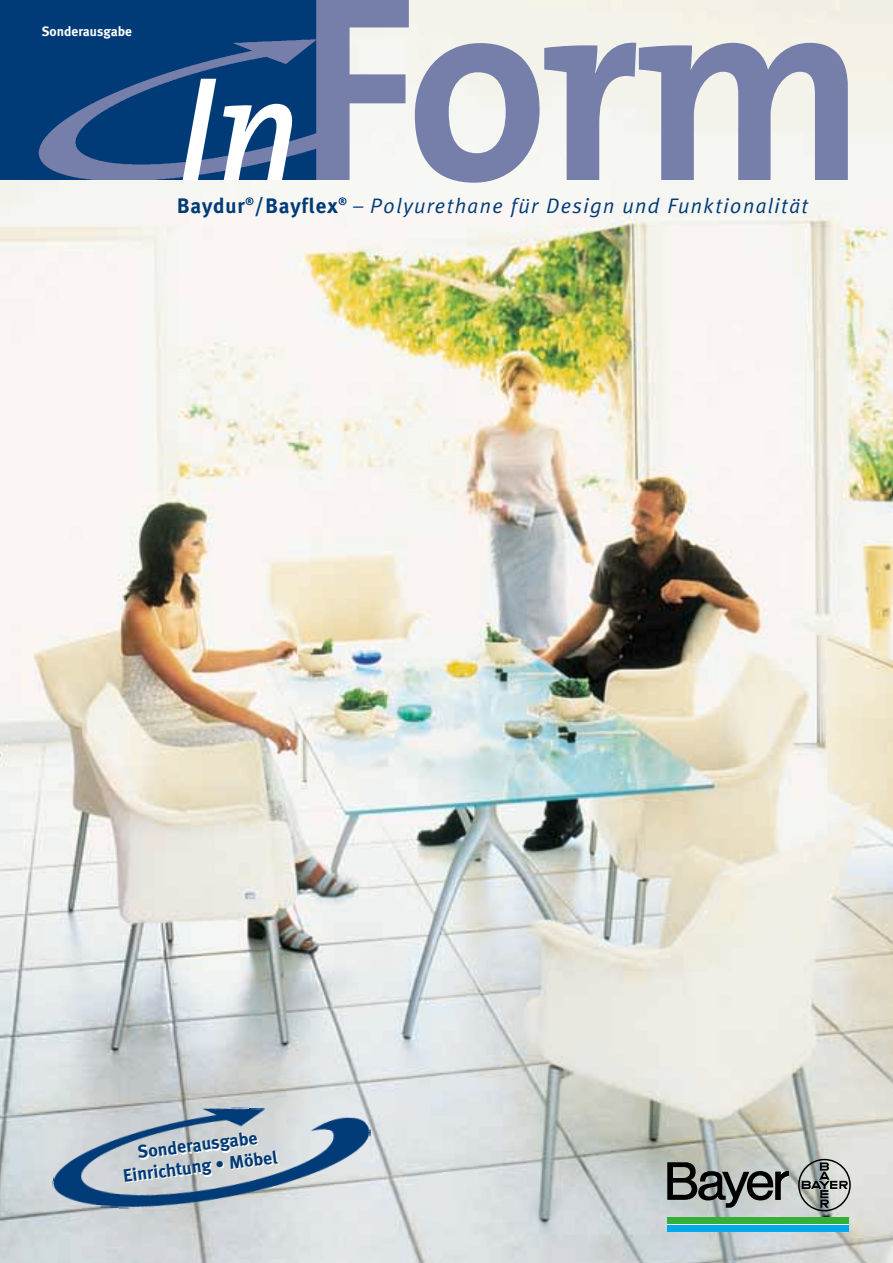
<style>
.page{position:relative;width:893px;height:1263px;background:#fff}
.page>*{position:absolute;margin:0;border:0;box-sizing:border-box;transform-origin:0 0}
.t1{font:700 270px "The Mix";color:#767faa;scale:.95 1}
.t2{font:italic 600 150px "The Mix";color:#fff;scale:.95 1}
.t3{font:italic 21px "Meta Plus Normal";letter-spacing:.065em;color:#003b78}
.t4{font:700 18px/21.6px "Meta Plus";color:#003b78;text-align:center}
.t5{font:700 13.5px "Meta Plus";color:#fff}
.s1{font-family:"Meta Plus";font-weight:700;font-style:normal}
</style>
<div class="page">
<img style="left:0;top:0;width:892px;height:1263px">
<div style="left:667px;top:1221px;width:181px;height:7px;background:#fff"></div>
<div style="left:667px;top:1217px;width:181px;height:7px;background:#32b038"></div>
<div style="left:667px;top:1225px;width:181px;height:7px;background:#00a9eb"></div>
<svg style="left:667px;top:1162px;width:121px;height:46px;background:#7b7f7d"></svg>
<div style="left:798px;top:1159px;width:52px;height:52px;border:2px solid #000;border-radius:50%"></div>
<svg style="left:801px;top:1162px;width:46px;height:46px;background:#949996"></svg>
<div style="left:0;top:0;width:319px;height:180px;background:#003b78"></div>
<img style="left:38px;top:40px;width:295px;height:140px">
<img style="left:52px;top:1099px;width:318px;height:121px">
<p class="t5" style="left:42px;top:27px;width:92px">Sonderausgabe</p>
<h2 class="t2" style="left:178px;top:75px;width:129px">In</h2>
<h1 class="t1" style="left:298px;top:-9px;width:598px">Form</h1>
<p class="t3" style="left:177px;top:198px;width:632px"><span class="s1">Baydur</span><sup>®</sup><span class="s1">/Bayflex</span><sup>®</sup> – Polyurethane für Design und Funktionalität</p>
<p class="t4" style="left:119px;top:1146px;width:157px;rotate:-7deg">Sonderausgabe<br>Einrichtung • Möbel</p>
</div>
